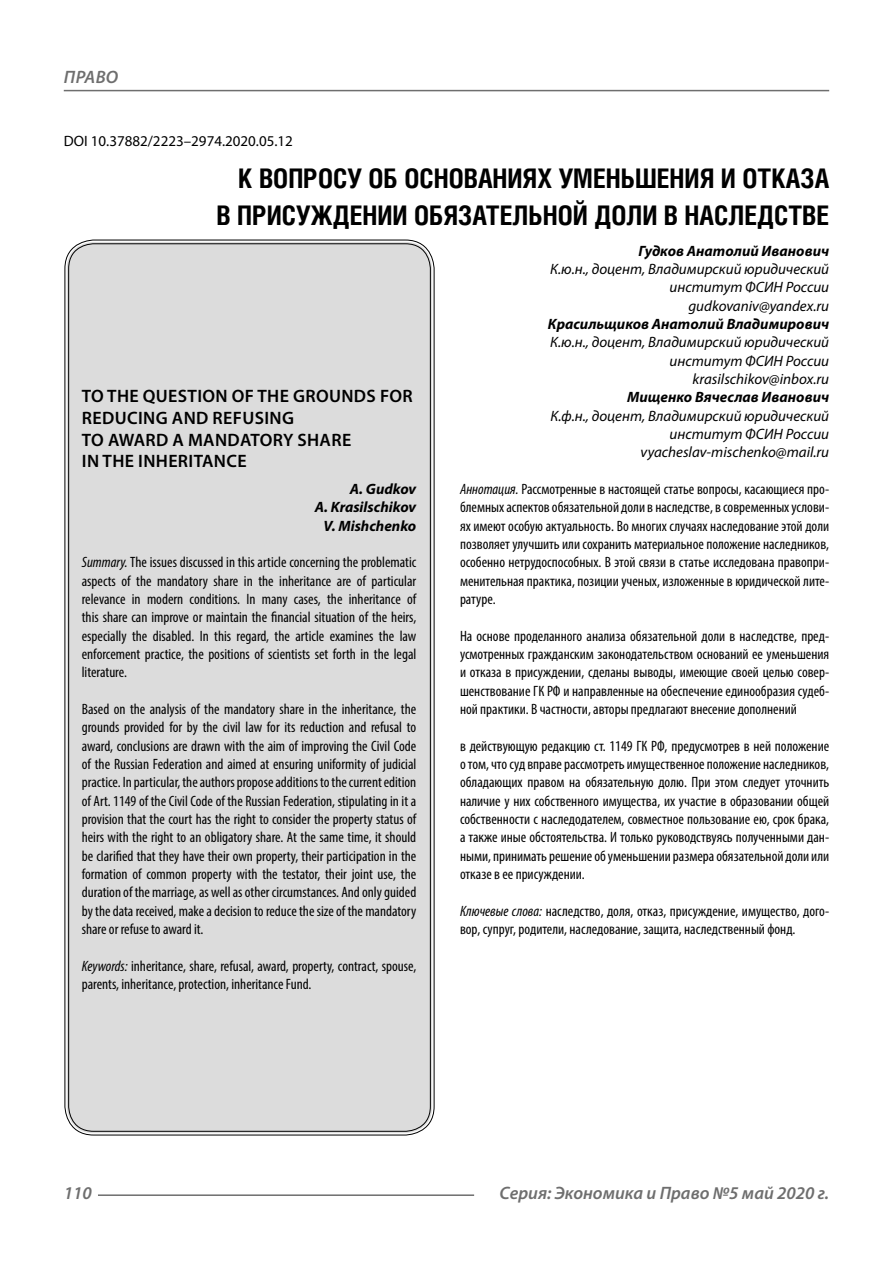
<style>
.page{position:relative;width:893px;height:1263px;background:#fff}
.page>*{position:absolute;margin:0;border:0;box-sizing:border-box;transform-origin:0 0}
.Header{font:700 27px/37.5px "Helios Cond C";color:#000;text-align:right}
.Header-eng{font:600 18px/21.6px "Myriad Pro";letter-spacing:.02em;color:#000}
.t1{font:italic 600 18px "Myriad Pro";color:#6e6e6e}
.Annotation-rus{font:condensed 15px/18.3px "Myriad Pro";color:#000;text-align:justify}
.Annotation-eng{font:condensed 15px/18.3px "Myriad Pro";color:#000;text-align:justify}
.Author-doc{font:italic 15px/18.3px "Myriad Pro";color:#000;text-align:right}
.Author{font:italic 700 15px "Myriad Pro";color:#000}
.Author-email{font:italic 15px "Myriad Pro";color:#000}
.Author-eng{font:italic 700 15px "Myriad Pro";color:#000}
.DOI{font:15px "Myriad Pro";color:#000}
.s1{font-style:italic}
</style>
<div class="page">
<div style="left:67px;top:242px;width:365px;height:891px;background:#dcdcdc;border-radius:27px"></div>
<hr style="left:98px;top:1194px;width:376px;height:2px;background:#6e6e6e">
<hr style="left:64px;top:90px;width:765px;height:1px;background:#6e6e6e">
<p class="t1" style="left:64px;top:66px;width:24px">Право</p>
<p class="DOI" style="left:64px;top:132px;width:231px">DOI 10.37882/2223–2974.2020.05.12</p>
<p class="Header" style="left:216px;top:159px;width:614px">К ВОПРОСУ ОБ ОСНОВАНИЯХ УМЕНЬШЕНИЯ И ОТКАЗА<br>В ПРИСУЖДЕНИИ ОБЯЗАТЕЛЬНОЙ ДОЛИ В НАСЛЕДСТВЕ</p>
<p class="Author" style="left:638px;top:241px;width:192px">Гудков Анатолий Иванович</p>
<p class="Author-doc" style="left:550px;top:260px;width:281px">К.ю.н., доцент, Владимирский юридический институт ФСИН России</p>
<p class="Author-email" style="left:688px;top:296px;width:142px">gudkovaniv@yandex.ru</p>
<p class="Author" style="left:548px;top:314px;width:283px">Красильщиков Анатолий Владимирович</p>
<p class="Author-doc" style="left:550px;top:333px;width:281px">К.ю.н., доцент, Владимирский юридический институт ФСИН России</p>
<p class="Author-email" style="left:693px;top:370px;width:138px">krasilschikov@inbox.ru</p>
<p class="Author" style="left:627px;top:388px;width:203px">Мищенко Вячеслав Иванович</p>
<p class="Author-doc" style="left:550px;top:406px;width:280px">К.ф.н., доцент, Владимирский юридический институт ФСИН России</p>
<p class="Author-email" style="left:641px;top:443px;width:190px">vyacheslav-mischenko@mail.ru</p>
<p class="Annotation-rus" style="left:460px;top:480px;width:371px"><span class="s1">Аннотация.</span> Рассмотренные в настоящей статье вопросы, касающиеся про&shy;блемных аспектов обязательной доли в наследстве, в современных услови&shy;ях имеют особую актуальность. Во многих случаях наследование этой доли позволяет улучшить или сохранить материальное положение наследников, особенно нетрудоспособных. В этой связи в статье исследована правопри&shy;менительная практика, позиции ученых, изложенные в юридической лите&shy;ратуре.</p>
<p class="Annotation-rus" style="left:460px;top:626px;width:371px">На основе проделанного анализа обязательной доли в наследстве, пред&shy;усмотренных гражданским законодательством оснований ее уменьшения и отказа в присуждении, сделаны выводы, имеющие своей целью совер&shy;шенствование ГК РФ и направленные на обеспечение единообразия судеб&shy;ной практики. В частности, авторы предлагают внесение дополнений</p>
<p class="Annotation-rus" style="left:460px;top:736px;width:371px">в действующую редакцию ст. 1149 ГК РФ, предусмотрев в ней положение о том, что суд вправе рассмотреть имущественное положение наследников, обладающих правом на обязательную долю. При этом следует уточнить наличие у них собственного имущества, их участие в образовании общей собственности с наследодателем, совместное пользование ею, срок брака, а также иные обстоятельства. И только руководствуясь полученными дан&shy;ными, принимать решение об уменьшении размера обязательной доли или отказе в ее присуждении.</p>
<p class="Annotation-rus" style="left:460px;top:901px;width:371px"><span class="s1">Ключевые слова:</span> наследство, доля, отказ, присуждение, имущество, дого&shy;вор, супруг, родители, наследование, защита, наследственный фонд.</p>
<p class="Header-eng" style="left:82px;top:385px;width:332px">TO THE QUESTION OF THE GROUNDS FOR<br>REDUCING AND REFUSING<br>TO AWARD A MANDATORY SHARE<br>IN THE INHERITANCE</p>
<p class="Author-eng" style="left:350px;top:479px;width:68px">A. Gudkov</p>
<p class="Author-eng" style="left:315px;top:498px;width:103px">A. Krasilschikov</p>
<p class="Author-eng" style="left:324px;top:516px;width:94px">V. Mishchenko</p>
<p class="Annotation-eng" style="left:82px;top:553px;width:336px"><span class="s1">Summary.</span> The issues discussed in this article concerning the problematic aspects of the mandatory share in the inheritance are of particular relevance in modern conditions. In many cases, the inheritance of this share can improve or maintain the financial situation of the heirs, especially the disabled. In this regard, the article examines the law enforcement practice, the positions of scientists set forth in the legal literature.</p>
<p class="Annotation-eng" style="left:82px;top:700px;width:336px">Based on the analysis of the mandatory share in the inheritance, the grounds provided for by the civil law for its reduction and refusal to award, conclusions are drawn with the aim of improving the Civil Code of the Russian Federation and aimed at ensuring uniformity of judicial practice. In particular, the authors propose additions to the current edition of Art. 1149 of the Civil Code of the Russian Federation, stipulating in it a provision that the court has the right to consider the property status of heirs with the right to an obligatory share. At the same time, it should be clarified that they have their own property, their participation in the formation of common property with the testator, their joint use, the duration of the marriage, as well as other circumstances. And only guided by the data received, make a decision to reduce the size of the mandatory share or refuse to award it.</p>
<p class="Annotation-eng" style="left:82px;top:956px;width:336px"><span class="s1">Keywords:</span> inheritance, share, refusal, award, property, contract, spouse, parents, inheritance, protection, inheritance Fund.</p>
<p class="t1" style="left:64px;top:1182px;width:30px">110</p>
<p class="t1" style="left:500px;top:1182px;width:331px">Серия: Экономика и Право №5 май 2020 г.</p>
</div>
